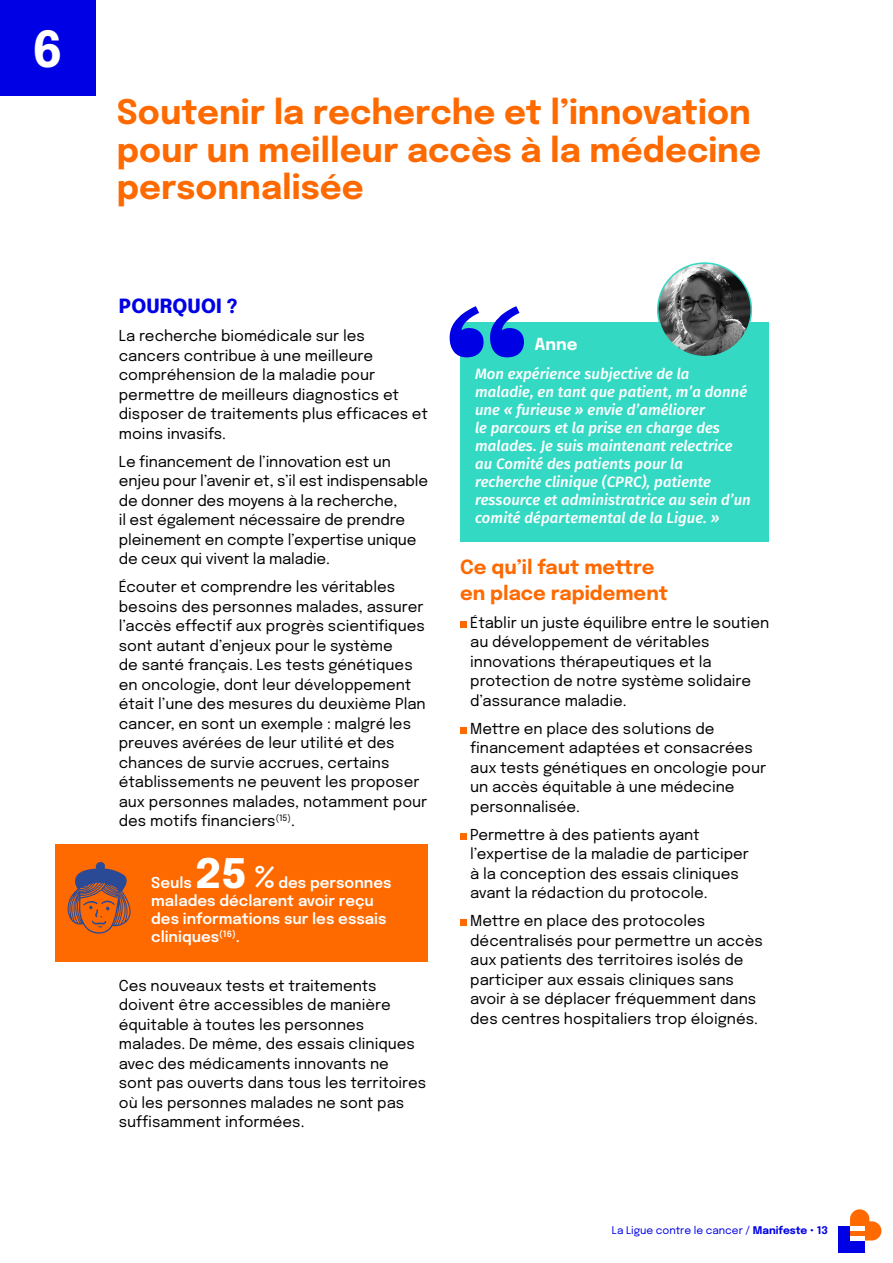
<style>
.page{position:relative;width:893px;height:1263px;background:#fff}
.page>*{position:absolute;margin:0;border:0;box-sizing:border-box;transform-origin:0 0}
.t1{font:700 49.5px "Epilogue";color:#fff}
.t2{font:700 33.75px/37.5px "Epilogue";color:#fe6900}
.t3{font:700 19.5px/25.5px "Epilogue";color:#fe6900}
.t4{font:800 19.5px "Epilogue";letter-spacing:.005em;color:#0000e5}
.t5{font:700 16.5px "Epilogue";color:#fff}
.t6{font:15px/19.5px "Epilogue";color:#000}
.t7{font:italic 15px/18px "Fira Sans OT Medium";color:#fff}
.t8{font:600 15px/18px "Epilogue";color:#fff}
.t9{font:10.5px "Epilogue";color:#0000e5}
.s1{font-weight:800;font-size:40.5px}
.s2{font-weight:800;font-size:30px}
.s3{font-weight:700}
</style>
<div class="page">
<div style="left:460px;top:621px;width:6px;height:7px;background:#fe6900"></div>
<div style="left:460px;top:727px;width:6px;height:7px;background:#fe6900"></div>
<div style="left:460px;top:833px;width:6px;height:7px;background:#fe6900"></div>
<svg style="left:460px;top:920px;width:6px;height:6px"></svg>
<div style="left:0;top:0;width:96px;height:96px;background:#0000e5"></div>
<div style="left:461px;top:322px;width:308px;height:219px;background:#34d9c3"></div>
<svg style="left:450px;top:306px;width:74px;height:51px"></svg>
<div style="left:55px;top:844px;width:373px;height:118px;background:#fe6900"></div>
<svg style="left:67px;top:862px;width:64px;height:72px"></svg>
<img style="left:658px;top:263px;width:93px;height:94px;border-radius:47px">
<div style="left:657px;top:262px;width:95px;height:95px;border:2px solid #34d9c3;border-radius:50%"></div>
<div style="left:838px;top:1226px;width:26px;height:26px;background:#0000e5"></div>
<svg style="left:850px;top:1209px;width:31px;height:31px"></svg>
<hr style="left:850px;top:1226px;width:14px;height:4px;background:#fff">
<hr style="left:850px;top:1236px;width:14px;height:4px;background:#fff">
<h1 class="t1" style="left:32px;top:12px;width:33px">6</h1>
<h2 class="t2" style="left:117px;top:91px;width:646px">Soutenir la recherche et l’innovation pour un meilleur accès à la médecine personnalisée</h2>
<h3 class="t4" style="left:119px;top:291px;width:120px">POURQUOI ?</h3>
<p class="t6" style="left:119px;top:325px;width:311px">La recherche biomédicale sur les cancers contribue à une meilleure compréhension de la maladie pour permettre de meilleurs diagnostics et disposer de traitements plus efficaces et moins invasifs.</p>
<p class="t6" style="left:119px;top:451px;width:311px">Le financement de l’innovation est un enjeu pour l’avenir et, s’il est indispensable de donner des moyens à la recherche,<br>il est également nécessaire de prendre pleinement en compte l’expertise unique de ceux qui vivent la maladie.</p>
<p class="t6" style="left:119px;top:576px;width:310px">Écouter et comprendre les véritables besoins des personnes malades, assurer l’accès effectif aux progrès scientifiques sont autant d’enjeux pour le système<br>de santé français. Les tests génétiques en oncologie, dont leur développement était l’une des mesures du deuxième Plan cancer, en sont un exemple : malgré les preuves avérées de leur utilité et des chances de survie accrues, certains établissements ne peuvent les proposer aux personnes malades, notamment pour des motifs financiers<sup>(15)</sup>.</p>
<p class="t8" style="left:151px;top:872px;width:242px">Seuls <span class="s1">25</span> <span class="s2">%</span> des personnes malades déclarent avoir reçu des informations sur les essais cliniques<sup>(16)</sup>.</p>
<p class="t6" style="left:119px;top:975px;width:309px">Ces nouveaux tests et traitements doivent être accessibles de manière équitable à toutes les personnes malades. De même, des essais cliniques avec des médicaments innovants ne sont pas ouverts dans tous les territoires où les personnes malades ne sont pas suffisamment informées.</p>
<p class="t5" style="left:535px;top:332px;width:45px">Anne</p>
<p class="t7" style="left:475px;top:366px;width:277px">Mon expérience subjective de la maladie, en tant que patient, m’a donné une « furieuse » envie d’améliorer<br>le parcours et la prise en charge des malades. Je suis maintenant relectrice au Comité des patients pour la recherche clinique (CPRC), patiente ressource et administratrice au sein d’un comité départemental de la Ligue. »</p>
<h3 class="t3" style="left:460px;top:553px;width:209px">Ce qu’il faut mettre en place rapidement</h3>
<p class="t6" style="left:470px;top:612px;width:301px">Établir un juste équilibre entre le soutien au développement de véritables innovations thérapeutiques et la protection de notre système solidaire d’assurance maladie.</p>
<p class="t6" style="left:470px;top:718px;width:297px">Mettre en place des solutions de financement adaptées et consacrées aux tests génétiques en oncologie pour un accès équitable à une médecine personnalisée.</p>
<p class="t6" style="left:470px;top:824px;width:280px">Permettre à des patients ayant l’expertise de la maladie de participer à la conception des essais cliniques avant la rédaction du protocole.</p>
<p class="t6" style="left:470px;top:910px;width:294px">Mettre en place des protocoles décentralisés pour permettre un accès aux patients des territoires isolés de participer aux essais cliniques sans avoir à se déplacer fréquemment dans des centres hospitaliers trop éloignés.</p>
<p class="t9" style="left:612px;top:1223px;width:218px">La Ligue contre le cancer / <span class="s3">Manifeste • 13</span></p>
</div>
